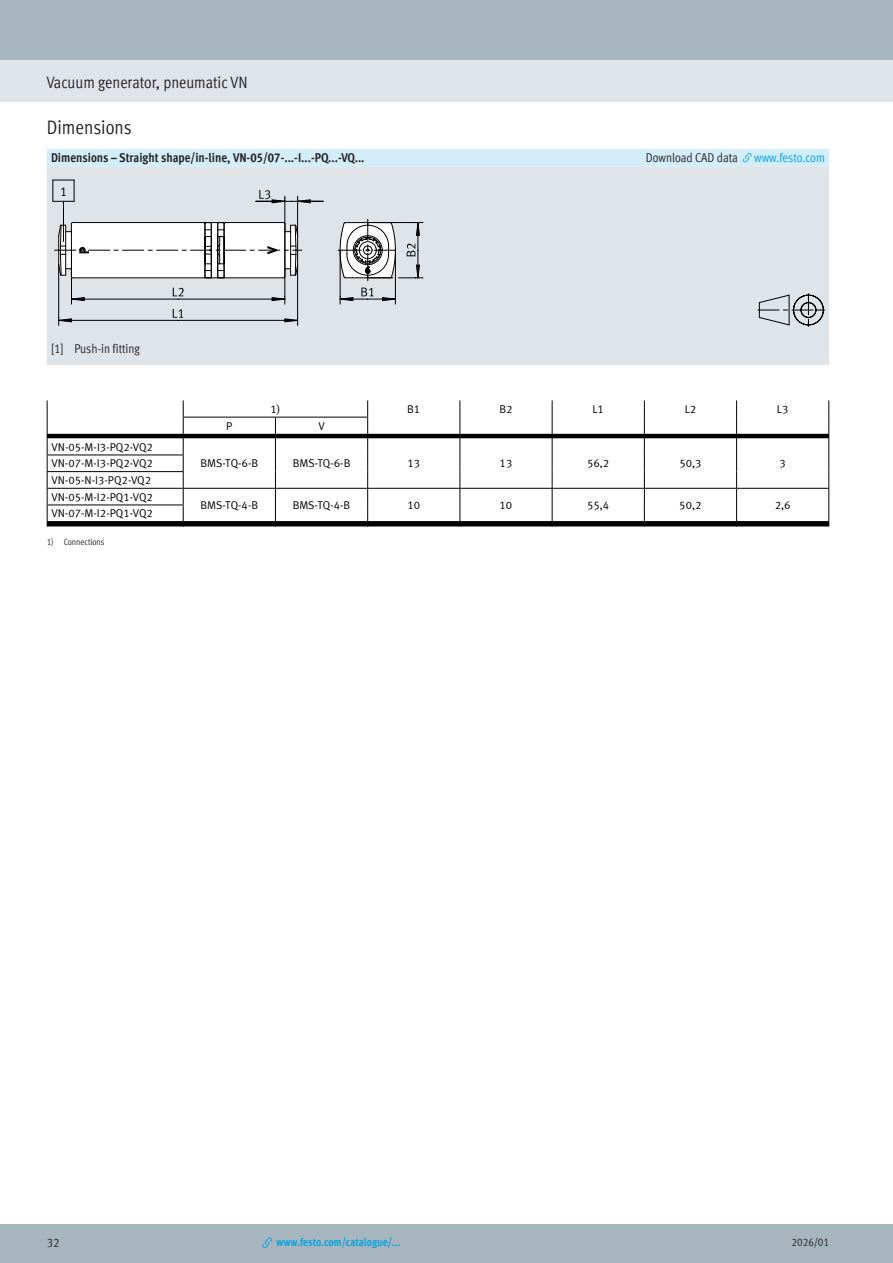
<style>
.page{position:relative;width:893px;height:1263px;background:#fff}
.page>*{position:absolute;margin:0;border:0;box-sizing:border-box;transform-origin:0 0}
.t1{font:condensed 19.5px "Festo";color:#231f20}
.t2{font:condensed 16.5px "Festo";color:#231f20}
.FES_head_1_text{font:700 condensed 12.75px "Festo";color:#231f20}
.FES_in_05{font:condensed 12.75px "Festo";color:#231f20}
.FES_head_2_text_right{font:condensed 12.75px "Festo";letter-spacing:-.005em;color:#231f20}
.FES_head_2_text_right-2{font:condensed 12.75px "Festo";color:#00a1e3}
.t3{font:11.25px/16.6px "Festo";color:#000}
.t4{font:700 condensed 11.25px "Festo";color:#00a1e3}
.t5{font:condensed 11.25px "Festo";color:#231f20}
.FES_tab_footnote{font:condensed 9px "Festo";color:#231f20}
</style>
<div class="page">
<div style="left:0;top:1225px;width:893px;height:38px;background:#a7b6be"></div>
<div style="left:0;top:60px;width:893px;height:42px;background:#dfe4e8"></div>
<div style="left:0;top:0;width:893px;height:60px;background:#a7b6be"></div>
<svg style="left:262px;top:1237px;width:10px;height:11px"></svg>
<div style="left:47px;top:167px;width:782px;height:198px;background:#dfe4e8"></div>
<div style="left:47px;top:149px;width:782px;height:18px;background:#d4edfa"></div>
<hr style="left:340px;top:250px;width:1px;height:46px;background:#000">
<hr style="left:395px;top:250px;width:1px;height:46px;background:#000">
<svg style="left:340px;top:288px;width:56px;height:16px"></svg>
<svg style="left:173px;top:309px;width:10px;height:9px"></svg>
<hr style="left:58px;top:265px;width:1px;height:53px;background:#000">
<hr style="left:297px;top:265px;width:1px;height:53px;background:#000">
<hr style="left:59px;top:320px;width:119px;height:1px;background:#000">
<hr style="left:178px;top:320px;width:120px;height:1px;background:#000">
<svg style="left:58px;top:318px;width:14px;height:7px"></svg>
<svg style="left:285px;top:318px;width:13px;height:7px"></svg>
<svg style="left:173px;top:288px;width:11px;height:8px"></svg>
<hr style="left:71px;top:250px;width:1px;height:46px;background:#000">
<hr style="left:285px;top:250px;width:1px;height:46px;background:#000">
<hr style="left:71px;top:299px;width:107px;height:1px;background:#000">
<hr style="left:178px;top:299px;width:107px;height:1px;background:#000">
<svg style="left:71px;top:296px;width:13px;height:8px"></svg>
<svg style="left:272px;top:296px;width:14px;height:8px"></svg>
<hr style="left:51px;top:179px;width:1px;height:147px;background:#dfe4e8">
<hr style="left:824px;top:179px;width:1px;height:147px;background:#dfe4e8">
<hr style="left:51px;top:326px;width:774px;height:1px;background:#dfe4e8">
<svg style="left:758px;top:294px;width:67px;height:32px;background:#b6babd"></svg>
<svg style="left:53px;top:180px;width:370px;height:101px"></svg>
<svg style="left:48px;top:434px;width:780px;height:92px"></svg>
<svg style="left:47px;top:400px;width:1px;height:126px"></svg>
<svg style="left:183px;top:400px;width:1px;height:126px"></svg>
<svg style="left:275px;top:418px;width:1px;height:108px"></svg>
<svg style="left:367px;top:400px;width:1px;height:126px"></svg>
<svg style="left:459px;top:400px;width:1px;height:126px"></svg>
<svg style="left:552px;top:400px;width:1px;height:126px"></svg>
<svg style="left:644px;top:400px;width:1px;height:126px"></svg>
<svg style="left:736px;top:400px;width:1px;height:126px"></svg>
<svg style="left:828px;top:400px;width:1px;height:126px"></svg>
<hr style="left:183px;top:417px;width:92px;height:1px;background:#000">
<hr style="left:275px;top:417px;width:93px;height:1px;background:#000">
<hr style="left:47px;top:455px;width:137px;height:1px;background:#000">
<hr style="left:47px;top:505px;width:137px;height:1px;background:#000">
<hr style="left:183px;top:488px;width:92px;height:1px;background:#000">
<hr style="left:275px;top:488px;width:93px;height:1px;background:#000">
<hr style="left:183px;top:521px;width:92px;height:1px;background:#000">
<hr style="left:275px;top:521px;width:93px;height:1px;background:#000">
<hr style="left:737px;top:488px;width:92px;height:1px;background:#000">
<hr style="left:737px;top:521px;width:92px;height:1px;background:#000">
<hr style="left:47px;top:471px;width:137px;height:1px;background:#000">
<hr style="left:47px;top:521px;width:136px;height:1px;background:#000">
<hr style="left:368px;top:488px;width:92px;height:1px;background:#000">
<hr style="left:460px;top:488px;width:92px;height:1px;background:#000">
<hr style="left:552px;top:488px;width:92px;height:1px;background:#000">
<hr style="left:644px;top:488px;width:93px;height:1px;background:#000">
<hr style="left:368px;top:521px;width:92px;height:1px;background:#000">
<hr style="left:460px;top:521px;width:92px;height:1px;background:#000">
<hr style="left:552px;top:521px;width:92px;height:1px;background:#000">
<hr style="left:644px;top:521px;width:93px;height:1px;background:#000">
<hr style="left:47px;top:488px;width:136px;height:1px;background:#000">
<h2 class="t2" style="left:47px;top:71px;width:202px">Vacuum generator, pneumatic VN</h2>
<h1 class="t1" style="left:47px;top:113px;width:87px">Dimensions</h1>
<p class="FES_head_1_text" style="left:51px;top:148px;width:315px">Dimensions – Straight shape/in-line, VN-05/07-...-I...-PQ...-VQ...</p>
<p class="FES_head_2_text_right" style="left:646px;top:149px;width:93px">Download CAD data</p>
<p class="FES_head_2_text_right-2" style="left:754px;top:149px;width:72px">www.festo.com</p>
<p class="FES_in_05" style="left:51px;top:339px;width:91px">[1] Push-in fitting</p>
<p class="t3" style="left:51px;top:438px;width:103px">VN-05-M-I3-PQ2-VQ2<br>VN-07-M-I3-PQ2-VQ2</p>
<p class="t3" style="left:51px;top:471px;width:103px">VN-05-N-I3-PQ2-VQ2<br>VN-05-M-I2-PQ1-VQ2</p>
<p class="t3" style="left:51px;top:504px;width:103px">VN-07-M-I2-PQ1-VQ2</p>
<p class="FES_tab_footnote" style="left:47px;top:536px;width:59px">1) Connections</p>
<p class="t3" style="left:270px;top:400px;width:12px">1)</p>
<p class="t3" style="left:407px;top:400px;width:15px">B1</p>
<p class="t3" style="left:499px;top:400px;width:15px">B2</p>
<p class="t3" style="left:592px;top:400px;width:13px">L1</p>
<p class="t3" style="left:685px;top:400px;width:13px">L2</p>
<p class="t3" style="left:777px;top:400px;width:13px">L3</p>
<p class="t3" style="left:226px;top:417px;width:8px">P</p>
<p class="t3" style="left:318px;top:417px;width:8px">V</p>
<p class="t3" style="left:200px;top:454px;width:59px">BMS-TQ-6-B</p>
<p class="t3" style="left:293px;top:454px;width:59px">BMS-TQ-6-B</p>
<p class="t3" style="left:407px;top:454px;width:14px">13</p>
<p class="t3" style="left:500px;top:454px;width:14px">13</p>
<p class="t3" style="left:587px;top:454px;width:24px">56,2</p>
<p class="t3" style="left:679px;top:454px;width:24px">50,3</p>
<p class="t3" style="left:779px;top:454px;width:8px">3</p>
<p class="t3" style="left:200px;top:496px;width:59px">BMS-TQ-4-B</p>
<p class="t3" style="left:293px;top:496px;width:59px">BMS-TQ-4-B</p>
<p class="t3" style="left:407px;top:496px;width:14px">10</p>
<p class="t3" style="left:500px;top:496px;width:14px">10</p>
<p class="t3" style="left:587px;top:496px;width:24px">55,4</p>
<p class="t3" style="left:679px;top:496px;width:24px">50,2</p>
<p class="t3" style="left:775px;top:496px;width:17px">2,6</p>
<p class="FES_in_05" style="left:47px;top:1233px;width:14px">32</p>
<p class="t4" style="left:276px;top:1233px;width:126px">www.festo.com/catalogue/...</p>
<p class="t5" style="left:792px;top:1234px;width:39px">2026/01</p>
</div>
